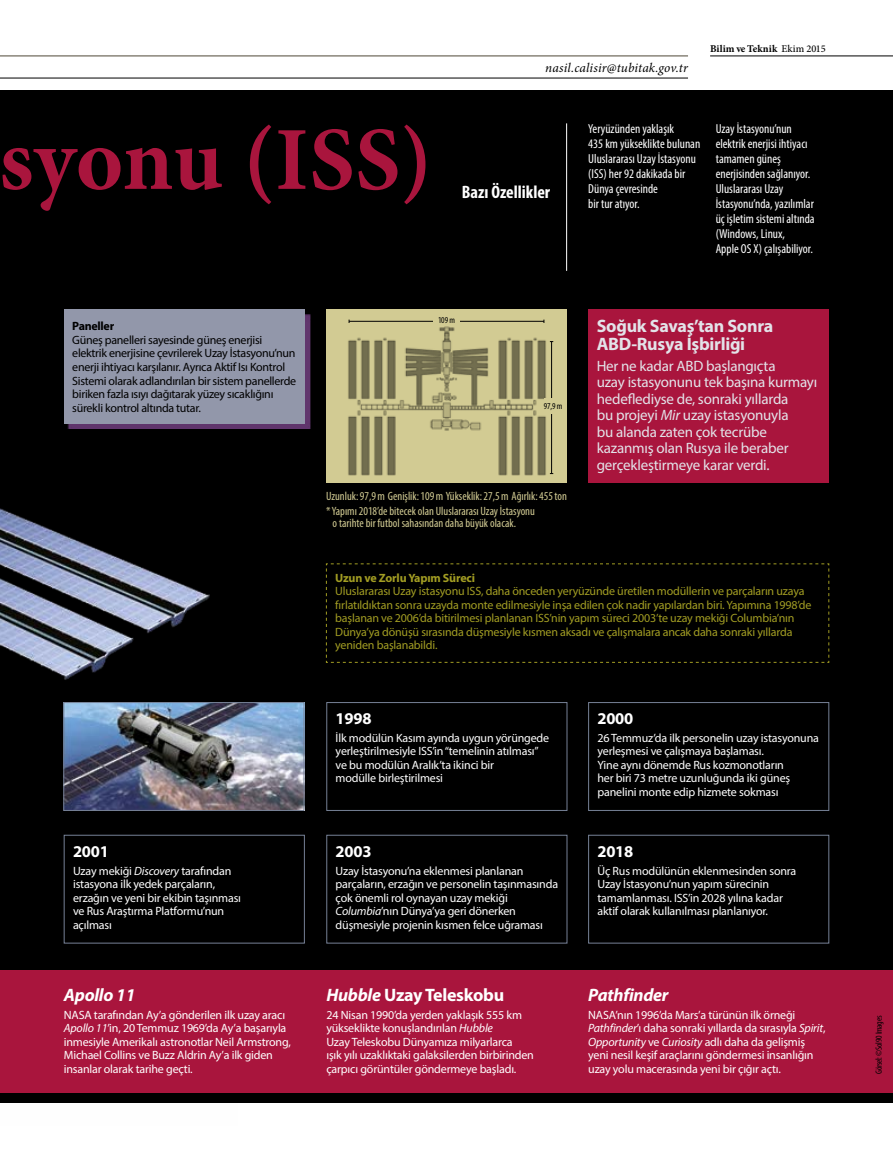
<style>
.page{position:relative;width:893px;height:1170px;background:#fff}
.page>*{position:absolute;margin:0;border:0;box-sizing:border-box;transform-origin:0 0}
.t1{font:700 90px "Minion Pro";color:#a9153d}
.t2{font:700 18px/18px "Myriad Pro";letter-spacing:-.015em;color:#e3e3e9}
.t3{font:700 18px "Myriad Pro";letter-spacing:-.015em;color:#fff}
.t4{font:italic 700 18px "Myriad Pro";letter-spacing:-.015em;color:#fff}
.t5{font:700 condensed 18px "Myriad Pro";color:#fff}
.t6{font:700 16.5px "Myriad Pro";letter-spacing:-.015em;color:#fff}
.t7{font:15px/16.5px "Myriad Pro";letter-spacing:-.015em;color:#e3e3e9}
.t8{font:italic 13.2px "Minion Pro";letter-spacing:.01em;color:#000}
.t9{font:condensed 13.05px/15px "Myriad Pro";color:#fff}
.t10{font:12px/13.5px "Myriad Pro";letter-spacing:-.015em;color:#fff}
.t11{font:12px/13.5px "Myriad Pro";letter-spacing:-.015em;color:#a29d23}
.t12{font:12px/13.5px "Myriad Pro";letter-spacing:-.025em;color:#000}
.t13{font:condensed 12px/15px "Myriad Pro";color:#d2cb93}
.t14{font:700 12px "Myriad Pro";letter-spacing:-.015em;color:#a29d23}
.t15{font:700 12px "Myriad Pro";letter-spacing:-.025em;color:#000}
.t16{font:700 10.35px "Minion Pro";letter-spacing:.005em;color:#000}
.t17{font:condensed 9px "Myriad Pro";letter-spacing:-.035em;color:#000}
.s1{font-weight:500}
.s2{font-style:italic}
</style>
<div class="page">
<div style="left:0;top:91px;width:892px;height:1012px;background:#000"></div>
<hr style="left:0;top:78px;width:688px;height:1px;background:#000">
<hr style="left:0;top:56px;width:688px;height:1px;background:#4f4737">
<img style="left:0;top:423px;width:237px;height:670px">
<div style="left:0;top:969px;width:892px;height:123px;background:#a9153d"></div>
<div style="left:68px;top:314px;width:243px;height:115px;background:#61366d"></div>
<div style="left:64px;top:309px;width:241px;height:114px;background:#9297aa"></div>
<div style="left:588px;top:309px;width:241px;height:174px;background:#a9153d"></div>
<svg style="left:326px;top:563px;width:504px;height:100px"></svg>
<img style="left:65px;top:704px;width:237px;height:104px">
<div style="left:63px;top:702px;width:241px;height:108px;border:1px solid #768196"></div>
<div style="left:64px;top:834px;width:241px;height:109px;border:1px solid #768196"></div>
<div style="left:326px;top:702px;width:241px;height:108px;border:1px solid #768196"></div>
<div style="left:326px;top:834px;width:241px;height:109px;border:1px solid #768196"></div>
<div style="left:588px;top:702px;width:241px;height:108px;border:1px solid #768196"></div>
<div style="left:588px;top:834px;width:241px;height:109px;border:1px solid #768196"></div>
<img style="left:326px;top:309px;width:241px;height:174px">
<hr style="left:349px;top:321px;width:195px;height:1px;background:#000">
<hr style="left:551px;top:341px;width:1px;height:132px;background:#000">
<div style="left:544px;top:398px;width:21px;height:15px;background:#d2cb93"></div>
<div style="left:433px;top:314px;width:27px;height:11px;background:#d2cb93"></div>
<hr style="left:566px;top:123px;width:1px;height:148px;background:#fff">
<hr style="left:710px;top:56px;width:182px;height:1px;background:#000">
<h1 class="t1" style="left:-1px;top:97px;width:435px">syonu (ISS)</h1>
<p class="t8" style="left:545px;top:58px;width:144px">nasil.calisir@tubitak.gov.tr</p>
<p class="t16" style="left:710px;top:41px;width:117px">Bilim ve Teknik <span class="s1">Ekim 2015</span></p>
<h2 class="t5" style="left:462px;top:181px;width:90px">Bazı Özellikler</h2>
<p class="t9" style="left:588px;top:121px;width:114px">Yeryüzünden yaklaşık<br>435 km yükseklikte bulunan<br>Uluslararası Uzay İstasyonu (ISS) her 92 dakikada bir<br>Dünya çevresinde<br>bir tur atıyor.</p>
<p class="t9" style="left:716px;top:121px;width:101px">Uzay İstasyonu’nun elektrik enerjisi ihtiyacı tamamen güneş enerjisinden sağlanıyor.<br>Uluslararası Uzay<br>İstasyonu’nda, yazılımlar üç işletim sistemi altında (Windows, Linux,<br>Apple OS X) çalışabiliyor.</p>
<p class="t15" style="left:72px;top:318px;width:43px">Paneller</p>
<p class="t12" style="left:72px;top:333px;width:225px">Güneş panelleri sayesinde güneş enerjisi elektrik enerjisine çevrilerek Uzay İstasyonu’nun enerji ihtiyacı karşılanır. Ayrıca Aktif Isı Kontrol Sistemi olarak adlandırılan bir sistem panellerde biriken fazla ısıyı dağıtarak yüzey sıcaklığını sürekli kontrol altında tutar.</p>
<p class="t17" style="left:438px;top:315px;width:18px">109 m</p>
<p class="t17" style="left:544px;top:401px;width:20px">97,9 m</p>
<h2 class="t2" style="left:597px;top:316px;width:178px">Soğuk Savaş’tan Sonra<br>ABD-Rusya İşbirliği</h2>
<p class="t7" style="left:597px;top:357px;width:222px">Her ne kadar ABD başlangıçta<br>uzay istasyonunu tek başına kurmayı hedeflediyse de, sonraki yıllarda<br>bu projeyi <span class="s2">Mir</span> uzay istasyonuyla<br>bu alanda zaten çok tecrübe kazanmış olan Rusya ile beraber gerçekleştirmeye karar verdi.</p>
<p class="t13" style="left:326px;top:488px;width:242px">Uzunluk: 97,9 m Genişlik: 109 m Yükseklik: 27,5 m Ağırlık: 455 ton * Yapımı 2018’de bitecek olan Uluslararası Uzay İstasyonu</p>
<p class="t13" style="left:333px;top:515px;width:185px">o tarihte bir futbol sahasından daha büyük olacak.</p>
<p class="t14" style="left:335px;top:570px;width:141px">Uzun ve Zorlu Yapım Süreci</p>
<p class="t11" style="left:335px;top:584px;width:478px">Uluslararası Uzay istasyonu ISS, daha önceden yeryüzünde üretilen modüllerin ve parçaların uzaya fırlatıldıktan sonra uzayda monte edilmesiyle inşa edilen çok nadir yapılardan biri. Yapımına 1998’de başlanan ve 2006’da bitirilmesi planlanan ISS’nin yapım süreci 2003’te uzay mekiği Columbia’nın Dünya’ya dönüşü sırasında düşmesiyle kısmen aksadı ve çalışmalara ancak daha sonraki yıllarda yeniden başlanabildi.</p>
<h3 class="t6" style="left:73px;top:840px;width:37px">2001</h3>
<p class="t10" style="left:73px;top:863px;width:169px">Uzay mekiği <span class="s2">Discovery</span> tarafından istasyona ilk yedek parçaların, erzağın ve yeni bir ekibin taşınması ve Rus Araştırma Platformu’nun açılması</p>
<h2 class="t4" style="left:64px;top:982px;width:73px">Apollo 11</h2>
<p class="t10" style="left:64px;top:1007px;width:229px">NASA tarafından Ay’a gönderilen ilk uzay aracı <span class="s2">Apollo 11</span>’in, 20 Temmuz 1969’da Ay’a başarıyla inmesiyle Amerikalı astronotlar Neil Armstrong, Michael Collins ve Buzz Aldrin Ay’a ilk giden insanlar olarak tarihe geçti.</p>
<h3 class="t6" style="left:336px;top:707px;width:37px">1998</h3>
<p class="t10" style="left:336px;top:730px;width:215px">İlk modülün Kasım ayında uygun yörüngede yerleştirilmesiyle ISS’in “temelinin atılması” ve bu modülün Aralık’ta ikinci bir<br>modülle birleştirilmesi</p>
<h3 class="t6" style="left:336px;top:840px;width:37px">2003</h3>
<p class="t10" style="left:336px;top:863px;width:224px">Uzay İstasyonu’na eklenmesi planlanan parçaların, erzağın ve personelin taşınmasında çok önemli rol oynayan uzay mekiği <span class="s2">Columbia</span>’nın Dünya’ya geri dönerken düşmesiyle projenin kısmen felce uğraması</p>
<h2 class="t3" style="left:326px;top:982px;width:179px"><span class="s2">Hubble</span> Uzay Teleskobu</h2>
<p class="t10" style="left:326px;top:1007px;width:209px">24 Nisan 1990’da yerden yaklaşık 555 km yükseklikte konuşlandırılan <span class="s2">Hubble<br></span>Uzay Teleskobu Dünyamıza milyarlarca<br>ışık yılı uzaklıktaki galaksilerden birbirinden çarpıcı görüntüler göndermeye başladı.</p>
<h3 class="t6" style="left:597px;top:707px;width:37px">2000</h3>
<p class="t10" style="left:597px;top:730px;width:223px">26 Temmuz’da ilk personelin uzay istasyonuna yerleşmesi ve çalışmaya başlaması.<br>Yine aynı dönemde Rus kozmonotların<br>her biri 73 metre uzunluğunda iki güneş panelini monte edip hizmete sokması</p>
<h3 class="t6" style="left:597px;top:840px;width:37px">2018</h3>
<p class="t10" style="left:597px;top:863px;width:200px">Üç Rus modülünün eklenmesinden sonra Uzay İstasyonu’nun yapım sürecinin tamamlanması. ISS’in 2028 yılına kadar aktif olarak kullanılması planlanıyor.</p>
<h2 class="t4" style="left:588px;top:982px;width:82px">Pathfinder</h2>
<p class="t10" style="left:588px;top:1007px;width:239px">NASA’nın 1996’da Mars’a türünün ilk örneği <span class="s2">Pathfinder</span>’ı daha sonraki yıllarda da sırasıyla <span class="s2">Spirit</span>, <span class="s2">Opportunity</span> ve <span class="s2">Curiosity</span> adlı daha da gelişmiş yeni nesil keşif araçlarını göndermesi insanlığın uzay yolu macerasında yeni bir çığır açtı.</p>
<p class="t17" style="left:873px;top:1073px;width:60px;rotate:-90deg">Görsel: ©Sol 90 Images</p>
</div>
